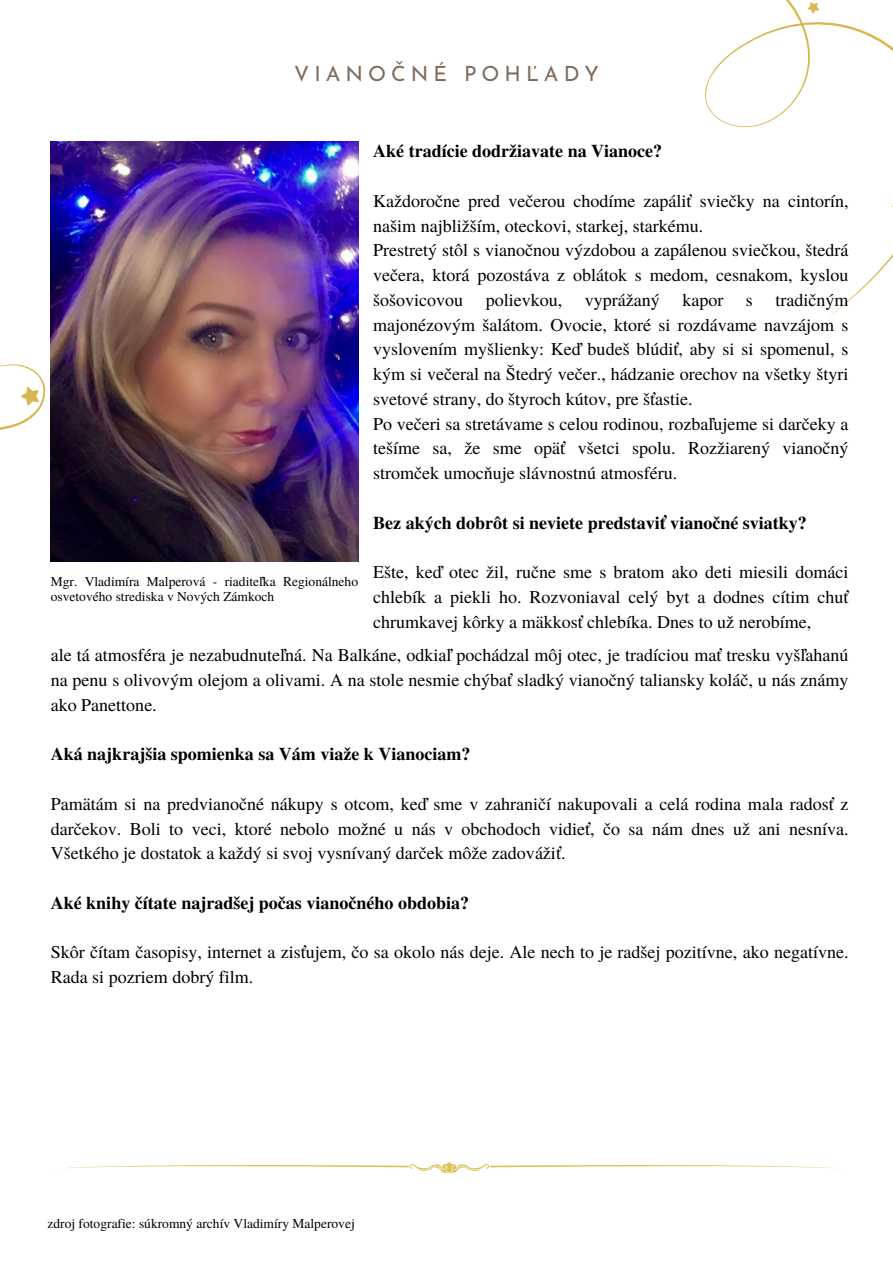
<style>
.page{position:relative;width:893px;height:1264px;background:#fff}
.page>*{position:absolute;margin:0;border:0;box-sizing:border-box;transform-origin:0 0}
.t1{font:21px "Josefin Sans";letter-spacing:.24em;color:#806a5a}
.t2{font:18px/24.8px "Te X Gyre Termes";color:#000}
.t3{font:700 18px "Te X Gyre Termes";color:#000}
.t4{font:13.5px/14.7px "Te X Gyre Termes";color:#000}
</style>
<div class="page">
<svg style="left:705px;top:0;width:187px;height:315px"></svg>
<svg style="left:891px;top:201px;width:1px;height:15px"></svg>
<svg style="left:807px;top:2px;width:12px;height:12px"></svg>
<img style="left:51px;top:142px;width:307px;height:419px">
<svg style="left:0;top:364px;width:46px;height:66px"></svg>
<svg style="left:51px;top:1162px;width:796px;height:11px"></svg>
<h3 class="t1" style="left:294px;top:66px;width:306px">VIANOČNÉ POHĽADY</h3>
<h2 class="t4" style="left:51px;top:573px;width:309px">Mgr. Vladimíra Malperová - riaditeľka Regionálneho osvetového strediska v Nových Zámkoch</h2>
<p class="t3" style="left:373px;top:137px;width:290px">Aké tradície dodržiavate na Vianoce?</p>
<p class="t2" style="left:373px;top:187px;width:477px">Každoročne pred večerou chodíme zapáliť sviečky na cintorín, našim najbližším, oteckovi, starkej, starkému.<br>Prestretý stôl s vianočnou výzdobou a zapálenou sviečkou, štedrá večera, ktorá pozostáva z oblátok s medom, cesnakom, kyslou šošovicovou</p>
<p class="t2" style="left:373px;top:286px;width:477px;text-indent:402px">tradičným majonézovým šalátom. Ovocie, ktoré si rozdávame navzájom s vyslovením myšlienky: Keď budeš blúdiť, aby si si spomenul, s kým si večeral na Štedrý večer., hádzanie orechov na všetky štyri svetové strany, do štyroch kútov, pre šťastie.<br>Po večeri sa stretávame s celou rodinou, rozbaľujeme si darčeky a tešíme sa, že sme opäť všetci spolu. Rozžiarený vianočný stromček umocňuje slávnostnú atmosféru.</p>
<h1 class="t3" style="left:373px;top:508px;width:435px">Bez akých dobrôt si neviete predstaviť vianočné sviatky?</h1>
<h2 class="t2" style="left:373px;top:559px;width:477px;text-align:justify">Ešte, keď otec žil, ručne sme s bratom ako deti miesili domáci chlebík a piekli ho. Rozvoniaval celý byt a dodnes cítim chuť chrumkavej kôrky a mäkkosť chlebíka. Dnes to už nerobíme,</h2>
<p class="t2" style="left:485px;top:286px;width:78px">polievkou,</p>
<p class="t2" style="left:584px;top:286px;width:76px">vyprážaný</p>
<p class="t2" style="left:682px;top:286px;width:42px">kapor</p>
<p class="t2" style="left:745px;top:286px;width:9px">s</p>
<p class="t2" style="left:51px;top:642px;width:799px;text-align:justify">ale tá atmosféra je nezabudnuteľná. Na Balkáne, odkiaľ pochádzal môj otec, je tradíciou mať tresku vyšľahanú na penu s olivovým olejom a olivami. A na stole nesmie chýbať sladký vianočný taliansky koláč, u nás známy ako Panettone.</p>
<p class="t3" style="left:51px;top:740px;width:421px">Aká najkrajšia spomienka sa Vám viaže k Vianociam?</p>
<h3 class="t2" style="left:51px;top:790px;width:799px;text-align:justify">Pamätám si na predvianočné nákupy s otcom, keď sme v zahraničí nakupovali a celá rodina mala radosť z darčekov. Boli to veci, ktoré nebolo možné u nás v obchodoch vidieť, čo sa nám dnes už ani nesníva.<br>Všetkého je dostatok a každý si svoj vysnívaný darček môže zadovážiť.</h3>
<h2 class="t3" style="left:51px;top:888px;width:420px">Aké knihy čítate najradšej počas vianočného obdobia?</h2>
<h3 class="t2" style="left:51px;top:939px;width:799px">Skôr čítam časopisy, internet a zisťujem, čo sa okolo nás deje. Ale nech to je radšej pozitívne, ako negatívne.<br>Rada si pozriem dobrý film.</h3>
<h3 class="t4" style="left:47px;top:1215px;width:309px">zdroj fotografie: súkromný archív Vladimíry Malperovej</h3>
</div>
